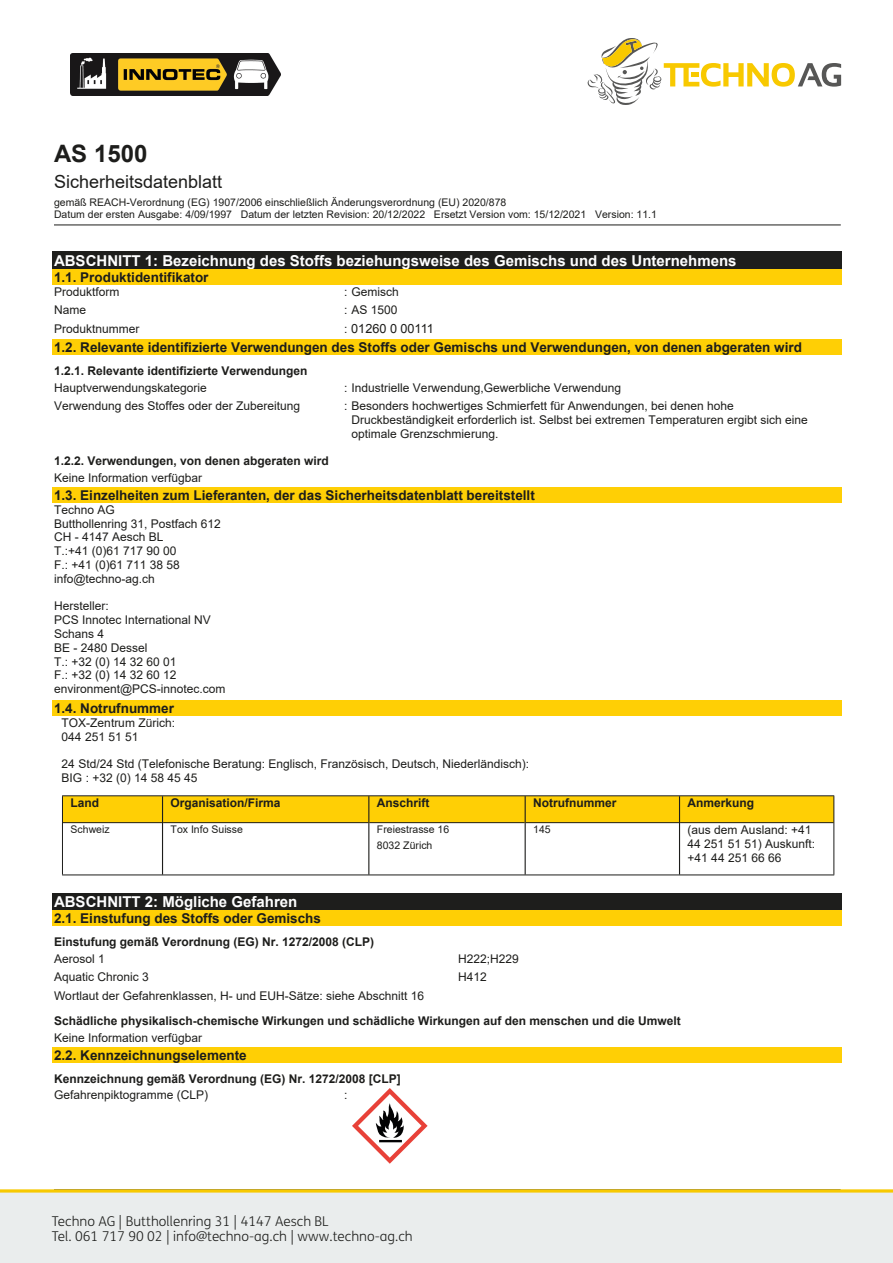
<style>
.page{position:relative;width:893px;height:1263px;background:#fff}
.page>*{position:absolute;margin:0;border:0;box-sizing:border-box;transform-origin:0 0}
.t1{font:700 24px "Arial";color:#1d1d1b}
.t2{font:18px "Arial";color:#1d1d1b}
.t3{font:700 15px "Arial";color:#fff}
.t4{font:700 13.5px "Arial";color:#1d1d1b}
.t5{font:300 13.5px/15px "FS Me";color:#1e1f1d}
.t6{font:12.6px "Arial";color:#1d1d1b}
.t7{font:12px/13.8px "Arial";color:#1d1d1b}
.t8{font:700 12px "Arial";color:#1d1d1b}
.t9{font:10.5px/12px "Arial";color:#1d1d1b}
.s1{color:#1e1e1c}
</style>
<div class="page">
<hr style="left:54px;top:225px;width:787px;height:1px;background:#1d1d1b">
<img style="left:70px;top:53px;width:211px;height:43px">
<div style="left:52px;top:252px;width:789px;height:17px;background:#1e1e1c"></div>
<div style="left:52px;top:269px;width:789px;height:16px;background:#ffcf05"></div>
<div style="left:52px;top:340px;width:789px;height:15px;background:#ffcf05"></div>
<div style="left:52px;top:487px;width:789px;height:15px;background:#ffcf05"></div>
<div style="left:52px;top:700px;width:789px;height:16px;background:#ffcf05"></div>
<div style="left:63px;top:796px;width:99px;height:26px;background:#ffcf05"></div>
<div style="left:163px;top:796px;width:205px;height:26px;background:#ffcf05"></div>
<div style="left:369px;top:796px;width:156px;height:26px;background:#ffcf05"></div>
<div style="left:526px;top:796px;width:153px;height:26px;background:#ffcf05"></div>
<div style="left:680px;top:796px;width:153px;height:26px;background:#ffcf05"></div>
<hr style="left:62px;top:796px;width:1px;height:78px;background:#1d1d1b">
<hr style="left:162px;top:796px;width:1px;height:78px;background:#1d1d1b">
<hr style="left:368px;top:796px;width:1px;height:78px;background:#1d1d1b">
<hr style="left:525px;top:796px;width:1px;height:78px;background:#1d1d1b">
<hr style="left:679px;top:796px;width:1px;height:78px;background:#1d1d1b">
<hr style="left:833px;top:796px;width:1px;height:78px;background:#1d1d1b">
<hr style="left:62px;top:795px;width:772px;height:1px;background:#1d1d1b">
<hr style="left:63px;top:822px;width:99px;height:1px;background:#1d1d1b">
<hr style="left:163px;top:822px;width:205px;height:1px;background:#1d1d1b">
<hr style="left:369px;top:822px;width:156px;height:1px;background:#1d1d1b">
<hr style="left:526px;top:822px;width:153px;height:1px;background:#1d1d1b">
<hr style="left:680px;top:822px;width:153px;height:1px;background:#1d1d1b">
<hr style="left:62px;top:874px;width:772px;height:1px;background:#1d1d1b">
<div style="left:52px;top:893px;width:789px;height:17px;background:#1e1e1c"></div>
<div style="left:52px;top:910px;width:789px;height:16px;background:#ffcf05"></div>
<div style="left:52px;top:1047px;width:789px;height:15px;background:#ffcf05"></div>
<img style="left:352px;top:1088px;width:75px;height:75px">
<div style="left:0;top:1189px;width:893px;height:74px;background:#eaeded"></div>
<svg style="left:588px;top:38px;width:253px;height:67px"></svg>
<h1 class="t1" style="left:54px;top:136px;width:95px">AS 1500</h1>
<h2 class="t2" style="left:54px;top:169px;width:170px">Sicherheitsdatenblatt</h2>
<p class="t9" style="left:54px;top:196px;width:604px">gemäß REACH-Verordnung (EG) 1907/2006 einschließlich Änderungsverordnung (EU) 2020/878<br>Datum der ersten Ausgabe: 4/09/1997 Datum der letzten Revision: 20/12/2022 Ersetzt Version vom: 15/12/2021 Version: 11.1</p>
<p class="t3" style="left:54px;top:250px;width:684px">ABSCHNITT 1: Bezeichnung des Stoffs beziehungsweise des Gemischs und des Unternehmens</p>
<p class="t4" style="left:54px;top:267px;width:156px">1.1. Produktidentifikator</p>
<p class="t7" style="left:54px;top:285px;width:67px">Produktform</p>
<p class="t7" style="left:344px;top:285px;width:56px">: Gemisch</p>
<p class="t7" style="left:54px;top:303px;width:34px">Name</p>
<p class="t7" style="left:344px;top:303px;width:55px">: AS 1500</p>
<p class="t7" style="left:54px;top:321px;width:87px">Produktnummer</p>
<p class="t7" style="left:344px;top:321px;width:83px">: 03.0111.1030</p>
<p class="t4" style="left:54px;top:338px;width:749px">1.2. Relevante identifizierte Verwendungen des Stoffs oder Gemischs und Verwendungen, von denen abgeraten wird</p>
<p class="t8" style="left:54px;top:363px;width:255px">1.2.1. Relevante identifizierte Verwendungen</p>
<p class="t7" style="left:54px;top:381px;width:154px">Hauptverwendungskategorie</p>
<p class="t7" style="left:344px;top:381px;width:279px">: Industrielle Verwendung,Gewerbliche Verwendung</p>
<p class="t7" style="left:54px;top:399px;width:248px">Verwendung des Stoffes oder der Zubereitung</p>
<p class="t7" style="left:352px;top:399px;width:458px;text-indent:-8px">: Besonders hochwertiges Schmierfett für Anwendungen, bei denen hohe<br>Druckbeständigkeit erforderlich ist. Selbst bei extremen Temperaturen ergibt sich eine optimale Grenzschmierung.</p>
<p class="t8" style="left:54px;top:452px;width:276px">1.2.2. Verwendungen, von denen abgeraten wird</p>
<p class="t7" style="left:54px;top:470px;width:150px">Keine Information verfügbar</p>
<p class="t4" style="left:54px;top:485px;width:482px">1.3. Einzelheiten zum Lieferanten, der das Sicherheitsdatenblatt bereitstellt</p>
<p class="t7" style="left:54px;top:502px;width:168px">Techno AG<br>Butthollenring 31, Postfach 612<br>CH - 4147 Aesch BL<br>T.:+41 (0)61 717 90 00<br>F.: +41 (0)61 711 38 58 info@techno-ag.ch</p>
<p class="t7" style="left:54px;top:599px;width:173px">Hersteller:<br>PCS Innotec International NV<br>Schans 4<br>BE - 2480 Dessel<br>T.: +32 (0) 14 32 60 01<br>F.: +32 (0) 14 32 60 12 environment@PCS-innotec.com</p>
<p class="t4" style="left:54px;top:699px;width:122px">1.4. Notrufnummer</p>
<p class="t7" style="left:62px;top:716px;width:115px">TOX-Zentrum Zürich:<br>044 251 51 51</p>
<p class="t7" style="left:62px;top:757px;width:469px">24 Std/24 Std (Telefonische Beratung: Englisch, Französisch, Deutsch, Niederländisch):<br>BIG : +32 (0) 14 58 45 45</p>
<p class="t8" style="left:71px;top:795px;width:30px">Land</p>
<p class="t8" style="left:171px;top:795px;width:112px">Organisation/Firma</p>
<p class="t8" style="left:377px;top:795px;width:54px">Anschrift</p>
<p class="t8" style="left:533px;top:795px;width:85px">Notrufnummer</p>
<p class="t8" style="left:688px;top:795px;width:68px">Anmerkung</p>
<p class="t9" style="left:71px;top:823px;width:41px">Schweiz</p>
<p class="t9" style="left:171px;top:823px;width:74px">Tox Info Suisse</p>
<p class="t9" style="left:377px;top:821px;width:74px;line-height:16.5px">Freiestrasse 16<br>8032 Zürich</p>
<p class="t9" style="left:533px;top:823px;width:19px">145</p>
<p class="t7" style="left:688px;top:823px;width:129px">(aus dem Ausland: +41<br>44 251 51 51) Auskunft: +41 44 251 66 66</p>
<p class="t3" style="left:54px;top:891px;width:245px">ABSCHNITT 2: Mögliche Gefahren</p>
<p class="t4" style="left:54px;top:909px;width:269px">2.1. Einstufung des Stoffs oder Gemischs</p>
<p class="t8" style="left:54px;top:934px;width:322px">Einstufung gemäß Verordnung (EG) Nr. 1272/2008 (CLP)</p>
<p class="t7" style="left:54px;top:952px;width:52px">Aerosol 1</p>
<p class="t7" style="left:458px;top:952px;width:62px">H222;H229</p>
<p class="t7" style="left:54px;top:970px;width:96px">Aquatic Chronic 3</p>
<p class="t7" style="left:458px;top:970px;width:30px">H412</p>
<p class="t7" style="left:54px;top:988px;width:372px">Wortlaut der Gefahrenklassen, H- und EUH-Sätze: siehe Abschnitt 16</p>
<p class="t8" style="left:54px;top:1012px;width:628px">Schädliche physikalisch-chemische Wirkungen und schädliche Wirkungen auf den menschen und die Umwelt</p>
<p class="t7" style="left:54px;top:1030px;width:150px">Keine Information verfügbar</p>
<p class="t4" style="left:54px;top:1045px;width:194px">2.2. Kennzeichnungselemente</p>
<p class="t8" style="left:54px;top:1070px;width:348px">Kennzeichnung gemäß Verordnung (EG) Nr. 1272/2008 [CLP]</p>
<p class="t7" style="left:54px;top:1088px;width:156px">Gefahrenpiktogramme (CLP)</p>
<p class="t7" style="left:344px;top:1088px;width:5px">:</p>
<p class="t6" style="left:351px;top:321px;width:84px">01260 0 00111</p>
<p class="t5" style="left:52px;top:1213px;width:362px">Techno AG | Butthollenring 31 | 4147 Aesch BL<br>Tel. 061 717 90 02 | <span class="s1">info@techno-ag.ch |</span> www.techno-ag.ch</p>
</div>
